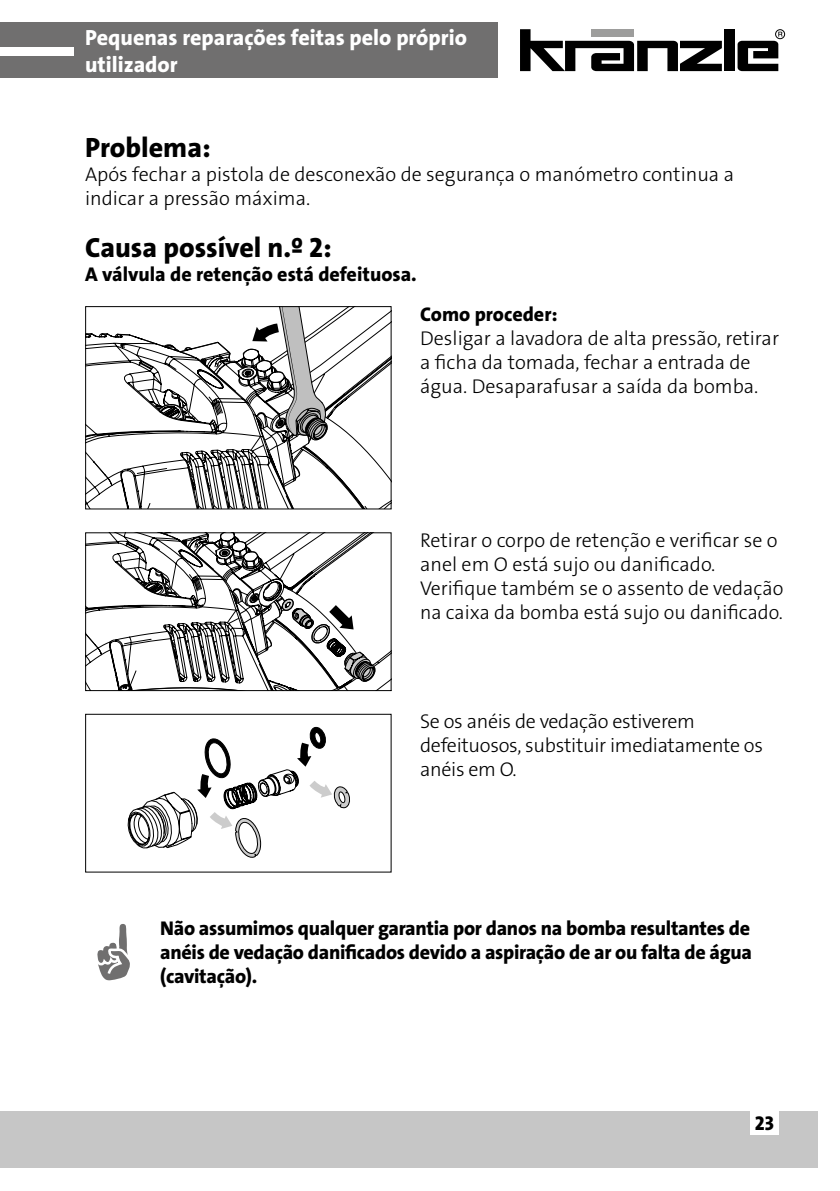
<style>
.page{position:relative;width:840px;height:1191px;background:#fff}
.page>*{position:absolute;margin:0;border:0;box-sizing:border-box;transform-origin:0 0}
.t1{font:28px "The Sans LP8 Ex Bld";color:#000}
.t2{font:22px/26.4px "The Sans LP8 Ex Bld";color:#fff}
.t3{font:20px/24px "The Sans LP3 Lig";color:#000}
.t4{font:20px/24px "The Sans LP8 Ex Bld";letter-spacing:-.015em;color:#000;text-align:justify}
</style>
<div class="page">
<div style="left:0;top:1111px;width:816px;height:57px;background:#c6c6c6"></div>
<div style="left:749px;top:1111px;width:29px;height:24px;background:#fff"></div>
<div style="left:0;top:23px;width:497px;height:55px;background:#706f6f"></div>
<svg style="left:520px;top:29px;width:201px;height:42px"></svg>
<div style="left:723px;top:29px;width:11px;height:42px;background:#000"></div>
<div style="left:774px;top:29px;width:10px;height:10px;border:1px solid #000;border-radius:50%"></div>
<svg style="left:737px;top:32px;width:45px;height:39px"></svg>
<div style="left:0;top:47px;width:74px;height:8px;background:#fff"></div>
<svg style="left:85px;top:306px;width:307px;height:204px"></svg>
<svg style="left:86px;top:691px;width:305px;height:1px"></svg>
<svg style="left:85px;top:532px;width:307px;height:159px"></svg>
<svg style="left:85px;top:713px;width:307px;height:160px"></svg>
<svg style="left:97px;top:924px;width:33px;height:56px"></svg>
<p class="t2" style="left:85px;top:25px;width:383px">Pequenas reparações feitas pelo próprio utilizador</p>
<h1 class="t1" style="left:85px;top:129px;width:127px">Problema:</h1>
<p class="t3" style="left:85px;top:162px;width:650px">Após fechar a pistola de desconexão de segurança o manómetro continua a indicar a pressão máxima.</p>
<h1 class="t1" style="left:85px;top:229px;width:248px">Causa possível n.º 2:</h1>
<p class="t4" style="left:85px;top:262px;width:333px">A válvula de retenção está defeituosa.</p>
<p class="t4" style="left:420px;top:302px;width:139px">Como proceder:</p>
<p class="t3" style="left:420px;top:326px;width:360px">Desligar a lavadora de alta pressão, retirar a ficha da tomada, fechar a entrada de água. Desaparafusar a saída da bomba.</p>
<p class="t3" style="left:420px;top:528px;width:364px">Retirar o corpo de retenção e verificar se o anel em O está sujo ou danificado.<br>Verifique também se o assento de vedação na caixa da bomba está sujo ou danificado.</p>
<p class="t3" style="left:420px;top:709px;width:344px">Se os anéis de vedação estiverem defeituosos, substituir imediatamente os anéis em O.</p>
<p class="t4" style="left:160px;top:916px;width:593px">Não assumimos qualquer garantia por danos na bomba resultantes de anéis de vedação danificados devido a aspiração de ar ou falta de água (cavitação).</p>
<p class="t4" style="left:754px;top:1111px;width:21px">23</p>
</div>
